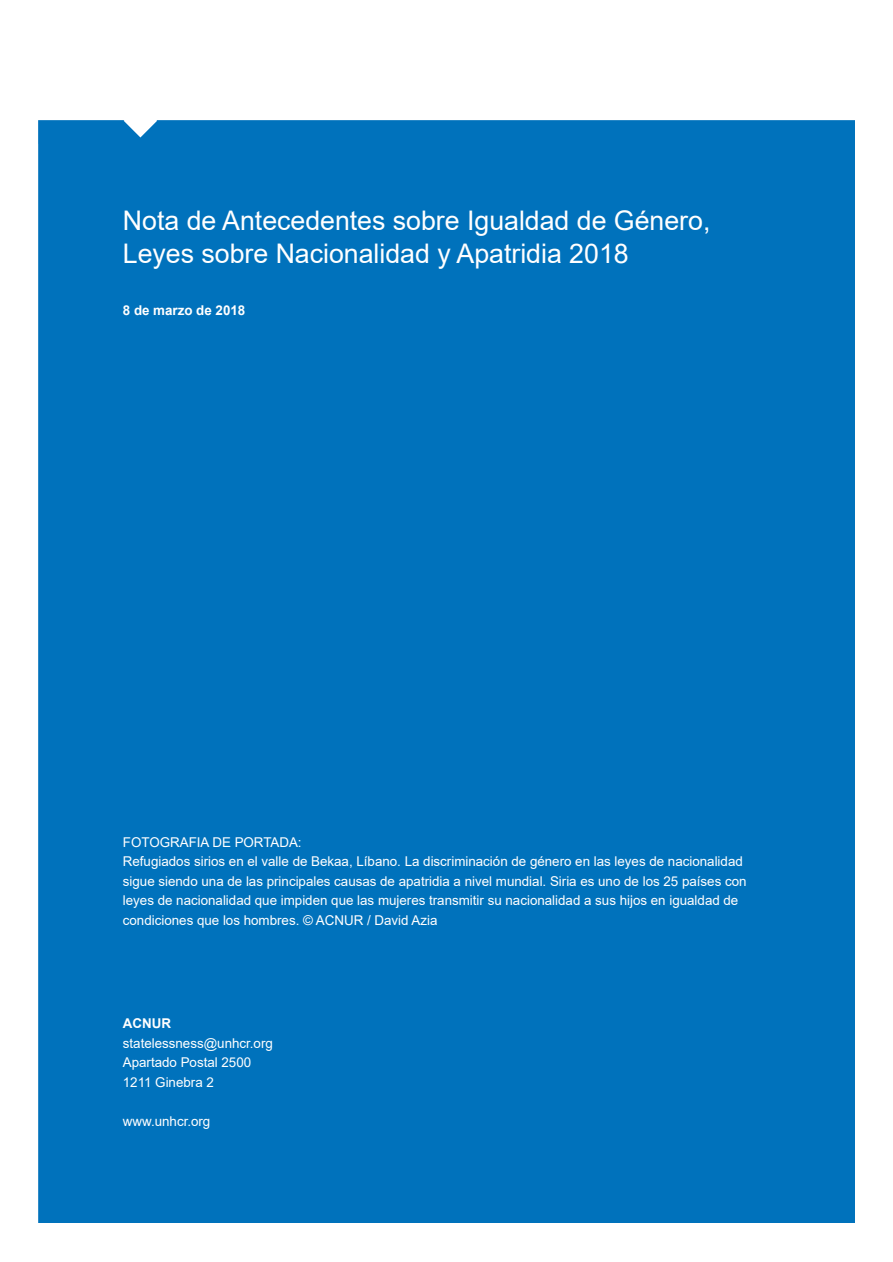
<style>
.page{position:relative;width:893px;height:1262px;background:#fff}
.page>*{position:absolute;margin:0;border:0;box-sizing:border-box;transform-origin:0 0}
.t1{font:27px/33px "Arial";color:#fff}
.t2{font:13.5px/19.5px "Arial";color:#fff}
.t3{font:700 13.5px "Arial";color:#fff}
</style>
<div class="page">
<div style="left:38px;top:120px;width:816px;height:1102px;background:#0072bc"></div>
<svg style="left:124px;top:120px;width:33px;height:17px"></svg>
<h1 class="t1" style="left:123px;top:204px;width:589px">Nota de Antecedentes sobre Igualdad de Género,<br>Leyes sobre Nacionalidad y Apatridia 2018</h1>
<p class="t3" style="left:123px;top:301px;width:124px">8 de marzo de 2018</p>
<p class="t2" style="left:123px;top:832px;width:625px">FOTOGRAFIA DE PORTADA:<br>Refugiados sirios en el valle de Bekaa, Líbano. La discriminación de género en las leyes de nacionalidad sigue siendo una de las principales causas de apatridia a nivel mundial. Siria es uno de los 25 países con leyes de nacionalidad que impiden que las mujeres transmitir su nacionalidad a sus hijos en igualdad de condiciones que los hombres. © ACNUR / David Azia</p>
<p class="t3" style="left:123px;top:1014px;width:50px">ACNUR</p>
<p class="t2" style="left:123px;top:1033px;width:151px">statelessness@unhcr.org<br>Apartado Postal 2500<br>1211 Ginebra 2</p>
<p class="t2" style="left:123px;top:1111px;width:89px">www.unhcr.org</p>
</div>
